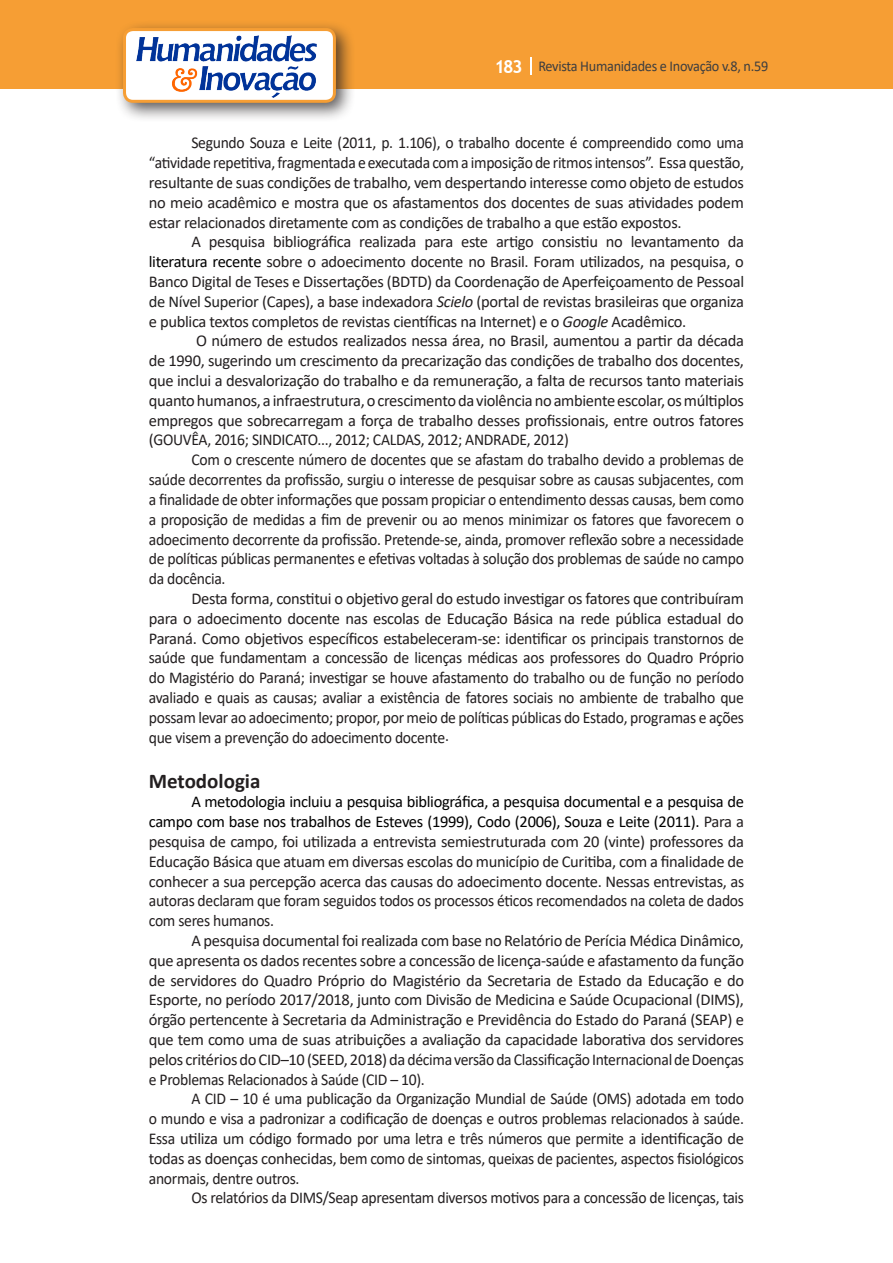
<style>
.page{position:relative;width:893px;height:1263px;background:#fff}
.page>*{position:absolute;margin:0;border:0;box-sizing:border-box;transform-origin:0 0}
.Titulo_2{font:700 21px "Calibri";color:#231f20}
.texto{font:16.5px/19.8px "Calibri";letter-spacing:-.02em;color:#231f20;text-align:justify}
.texto-2{font:16.5px/19.8px "Calibri";letter-spacing:-.02em;color:#231f20;text-align:justify;scale:.95 1}
.t1{font:15px "Calibri";letter-spacing:-.02em;color:#3e3e3f;scale:.95 1}
.s1{font-family:"Trebuchet MS";font-weight:700;font-size:18px;color:#fff}
.s2{color:#000}
.s3{color:#222}
.s4{font-style:italic}
</style>
<div class="page">
<div style="left:0;top:0;width:893px;height:88px;background:#f69e34"></div>
<svg style="left:530px;top:57px;width:2px;height:18px"></svg>
<div style="left:115px;top:20px;width:241px;height:103px;background:#231f20;opacity:.75"></div>
<div style="left:125px;top:30px;width:209px;height:71px;background:#fff;border-radius:9px"></div>
<div style="left:123px;top:28px;width:213px;height:75px;border:3px solid #f69e34;border-radius:9px"></div>
<img style="left:136px;top:36px;width:181px;height:61px">
<p class="t1" style="left:495px;top:56px;width:290px"><span class="s1">183</span> Revista Humanidades e Inovação v.8, n.59</p>
<p class="texto-2" style="left:149px;top:133px;width:628px;text-indent:43px">Segundo Souza e Leite (2011, p. 1.106), o trabalho docente é compreendido como uma “atividade repetitiva, fragmentada e executada com a imposição de ritmos intensos”. Essa questão, resultante de suas condições de trabalho, vem despertando interesse como objeto de estudos no meio acadêmico e mostra que os afastamentos dos docentes de suas atividades podem estar relacionados diretamente com as condições de trabalho a que estão expostos.</p>
<p class="texto" style="left:149px;top:232px;width:597px;text-indent:43px">A pesquisa bibliográfica realizada para este artigo consistiu no levantamento da <span class="s2">literatura recente</span> sobre o adoecimento docente no Brasil. Foram utilizados, na pesquisa, o Banco Digital de Teses e Dissertações (BDTD) da <span class="s3">Coordenação de Aperfeiçoamento de Pessoal de Nível Superior</span> (Capes), a base indexadora <span class="s4">Scielo</span> (portal de revistas brasileiras que organiza e publica textos completos de revistas científicas na Internet) e o <span class="s4">Google</span> Acadêmico.</p>
<p class="texto" style="left:149px;top:331px;width:597px;text-indent:47px">O número de estudos realizados nessa área, no Brasil, aumentou a partir da década de 1990, sugerindo um crescimento da precarização das condições de trabalho dos docentes, que inclui a desvalorização do trabalho e da remuneração, a falta de recursos tanto materiais quanto humanos, a infraestrutura, o crescimento da violência no ambiente escolar, os múltiplos empregos que sobrecarregam a força de trabalho desses profissionais, entre outros fatores (GOUVÊA, 2016; SINDICATO..., 2012; CALDAS, 2012; ANDRADE, 2012)</p>
<p class="texto-2" style="left:149px;top:449px;width:628px;text-indent:43px">Com o crescente número de docentes que se afastam do trabalho devido a problemas de saúde decorrentes da profissão, surgiu o interesse de pesquisar sobre as causas subjacentes, com a finalidade de obter informações que possam propiciar o entendimento dessas causas, bem como a proposição de medidas a fim de prevenir ou ao menos minimizar os fatores que favorecem o adoecimento decorrente da profissão. Pretende-se, ainda, promover reflexão sobre a necessidade de políticas públicas permanentes e efetivas voltadas à solução dos problemas de saúde no campo da docência.</p>
<p class="texto" style="left:149px;top:588px;width:597px;text-indent:43px">Desta forma, constitui o objetivo geral do estudo investigar os fatores que contribuíram para o adoecimento docente nas escolas de Educação Básica na rede pública estadual do Paraná. Como objetivos específicos estabeleceram-se: identificar os principais transtornos de saúde que fundamentam a concessão de licenças médicas aos professores do Quadro Próprio do Magistério do Paraná; investigar se houve afastamento do trabalho ou de função no período avaliado e quais as causas; avaliar a existência de fatores sociais no ambiente de trabalho que possam levar ao adoecimento; propor, por meio de políticas públicas do Estado, programas e ações que visem a prevenção do adoecimento docente.</p>
<p class="Titulo_2" style="left:149px;top:766px;width:113px">Metodologia</p>
<p class="texto" style="left:149px;top:791px;width:597px;text-indent:43px"><span class="s2">A metodologia incluiu a pesquisa bibliográfica, a pesquisa documental e a pesquisa de campo com base nos trabalhos de Esteves (1999), Codo (2006), Souza e Leite (2011).</span> Para a pesquisa de campo, foi utilizada a entrevista semiestruturada com 20 (vinte) professores da Educação Básica que atuam em diversas escolas do município de Curitiba, com a finalidade de conhecer a sua percepção acerca das causas do adoecimento docente. Nessas entrevistas, as autoras declaram que foram seguidos todos os processos éticos recomendados na coleta de dados com seres humanos.</p>
<p class="texto" style="left:149px;top:930px;width:597px;text-indent:43px">A pesquisa documental foi realizada com base no Relatório de Perícia Médica Dinâmico, que apresenta os dados recentes sobre a concessão de licença-saúde e afastamento da função de servidores do Quadro Próprio do Magistério da Secretaria de Estado da Educação e do Esporte, no período 2017/2018, junto com Divisão de Medicina e Saúde Ocupacional (DIMS), órgão pertencente à Secretaria da Administração e Previdência do Estado do Paraná (SEAP) e que tem como uma de suas atribuições a avaliação da capacidade laborativa dos servidores pelos critérios do CID–10 (SEED, 2018) da décima versão da Classificação Internacional de Doenças e Problemas Relacionados à Saúde (CID – 10).</p>
<p class="texto-2" style="left:149px;top:1088px;width:628px;text-indent:43px">A CID – 10 é uma publicação da Organização Mundial de Saúde (OMS) adotada em todo o mundo e visa a padronizar a codificação de doenças e outros problemas relacionados à saúde.<br>Essa utiliza um código formado por uma letra e três números que permite a identificação de todas as doenças conhecidas, bem como de sintomas, queixas de pacientes, aspectos fisiológicos anormais, dentre outros.</p>
<p class="texto-2" style="left:191px;top:1187px;width:583px">Os relatórios da DIMS/Seap apresentam diversos motivos para a concessão de licenças, tais</p>
</div>
